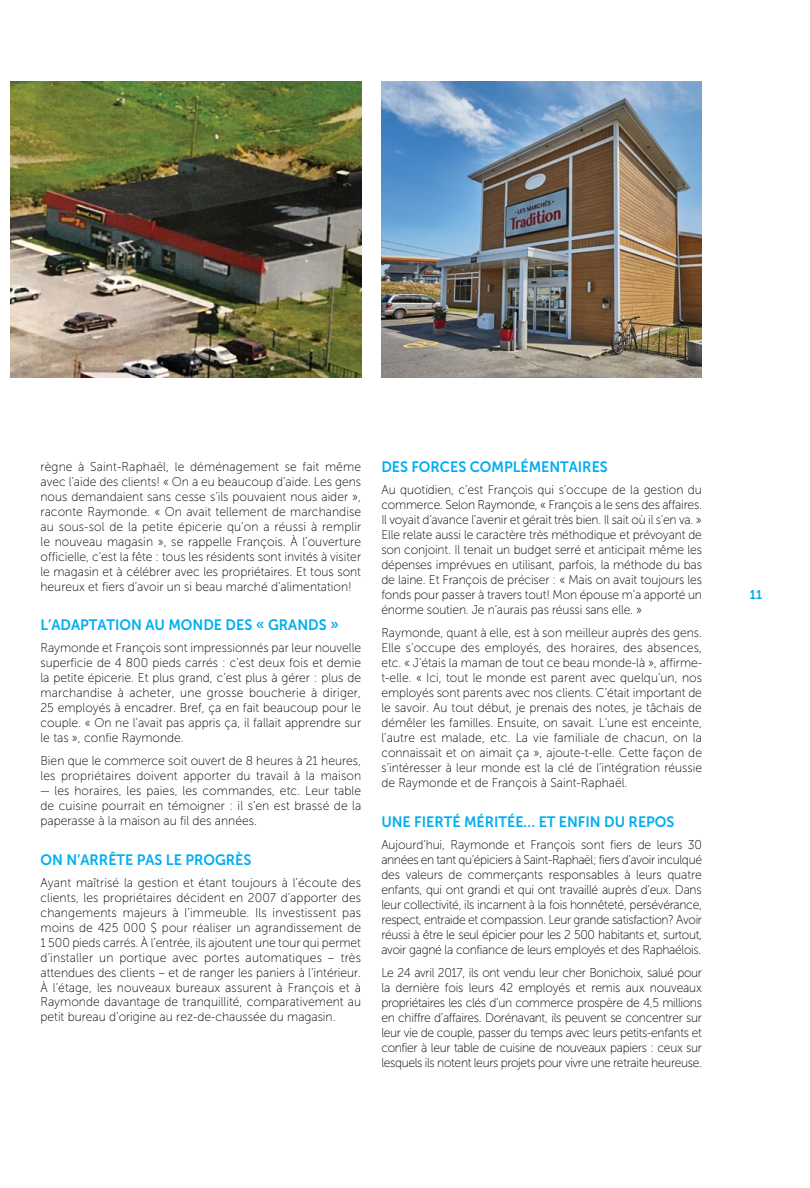
<style>
.page{position:relative;width:810px;height:1188px;background:#fff}
.page>*{position:absolute;margin:0;border:0;box-sizing:border-box;transform-origin:0 0}
.t1{font:15px "Museo Sans 700";color:#00aeef;scale:.95 1}
.t2{font:12.75px/15px "Museo Sans 100";color:#000;text-align:justify;scale:.95 1}
.t3{font:12.75px "Museo Sans 700";color:#00aeef;scale:.95 1}
</style>
<div class="page">
<img style="left:381px;top:81px;width:321px;height:297px">
<img style="left:10px;top:81px;width:351px;height:297px">
<p class="t2" style="left:40px;top:459px;width:339px">règne à Saint-Raphaël, le déménagement se fait même avec l’aide des clients! « On a eu beaucoup d’aide. Les gens nous demandaient sans cesse s’ils pouvaient nous aider », raconte Raymonde. « On avait tellement de marchandise au sous-sol de la petite épicerie qu’on a réussi à remplir le nouveau magasin », se rappelle François. À l’ouverture officielle, c’est la fête : tous les résidents sont invités à visiter le magasin et à célébrer avec les propriétaires. Et tous sont heureux et fiers d’avoir un si beau marché d’alimentation!</p>
<p class="t1" style="left:40px;top:617px;width:316px">L’ADAPTATION AU MONDE DES « GRANDS »</p>
<p class="t2" style="left:40px;top:640px;width:339px">Raymonde et François sont impressionnés par leur nouvelle superficie de 4 800 pieds carrés : c’est deux fois et demie la petite épicerie. Et plus grand, c’est plus à gérer : plus de marchandise à acheter, une grosse boucherie à diriger, 25 employés à encadrer. Bref, ça en fait beaucoup pour le couple. « On ne l’avait pas appris ça, il fallait apprendre sur le tas », confie Raymonde.</p>
<p class="t2" style="left:40px;top:753px;width:339px">Bien que le commerce soit ouvert de 8 heures à 21 heures, les propriétaires doivent apporter du travail à la maison</p>
<p class="t2" style="left:40px;top:783px;width:339px">— les horaires, les paies, les commandes, etc. Leur table de cuisine pourrait en témoigner : il s’en est brassé de la paperasse à la maison au fil des années.</p>
<p class="t1" style="left:40px;top:851px;width:223px">ON N’ARRÊTE PAS LE PROGRÈS</p>
<p class="t2" style="left:40px;top:875px;width:339px">Ayant maîtrisé la gestion et étant toujours à l’écoute des clients, les propriétaires décident en 2007 d’apporter des changements majeurs à l’immeuble. Ils investissent pas moins de 425 000 $ pour réaliser un agrandissement de 1 500 pieds carrés. À l’entrée, ils ajoutent une tour qui permet d’installer un portique avec portes automatiques – très attendues des clients – et de ranger les paniers à l’intérieur.<br>À l’étage, les nouveaux bureaux assurent à François et à Raymonde davantage de tranquillité, comparativement au petit bureau d’origine au rez-de-chaussée du magasin.</p>
<p class="t1" style="left:381px;top:459px;width:240px">DES FORCES COMPLÉMENTAIRES</p>
<p class="t2" style="left:381px;top:482px;width:339px">Au quotidien, c’est François qui s’occupe de la gestion du commerce. Selon Raymonde, « François a le sens des affaires.<br>Il voyait d’avance l’avenir et gérait très bien. Il sait où il s’en va. » Elle relate aussi le caractère très méthodique et prévoyant de son conjoint. Il tenait un budget serré et anticipait même les dépenses imprévues en utilisant, parfois, la méthode du bas de laine. Et François de préciser : « Mais on avait toujours les fonds pour passer à travers tout! Mon épouse m’a apporté un énorme soutien. Je n’aurais pas réussi sans elle. »</p>
<p class="t2" style="left:381px;top:626px;width:339px">Raymonde, quant à elle, est à son meilleur auprès des gens.<br>Elle s’occupe des employés, des horaires, des absences, etc. « J’étais la maman de tout ce beau monde-là », affirme&shy;t-elle. « Ici, tout le monde est parent avec quelqu’un, nos employés sont parents avec nos clients. C’était important de le savoir. Au tout début, je prenais des notes, je tâchais de démêler les familles. Ensuite, on savait. L’une est enceinte, l’autre est malade, etc. La vie familiale de chacun, on la connaissait et on aimait ça », ajoute-t-elle. Cette façon de s’intéresser à leur monde est la clé de l’intégration réussie de Raymonde et de François à Saint-Raphaël.</p>
<p class="t1" style="left:381px;top:813px;width:310px">UNE FIERTÉ MÉRITÉE… ET ENFIN DU REPOS</p>
<p class="t2" style="left:381px;top:837px;width:339px">Aujourd’hui, Raymonde et François sont fiers de leurs 30 années en tant qu’épiciers à Saint-Raphaël; fiers d’avoir inculqué des valeurs de commerçants responsables à leurs quatre enfants, qui ont grandi et qui ont travaillé auprès d’eux. Dans leur collectivité, ils incarnent à la fois honnêteté, persévérance, respect, entraide et compassion. Leur grande satisfaction? Avoir réussi à être le seul épicier pour les 2 500 habitants et, surtout, avoir gagné la confiance de leurs employés et des Raphaélois.</p>
<p class="t2" style="left:381px;top:965px;width:339px">Le 24 avril 2017, ils ont vendu leur cher Bonichoix, salué pour la dernière fois leurs 42 employés et remis aux nouveaux propriétaires les clés d’un commerce prospère de 4,5 millions en chiffre d’affaires. Dorénavant, ils peuvent se concentrer sur leur vie de couple, passer du temps avec leurs petits-enfants et confier à leur table de cuisine de nouveaux papiers : ceux sur lesquels ils notent leurs projets pour vivre une retraite heureuse.</p>
<p class="t3" style="left:750px;top:587px;width:15px">11</p>
</div>
